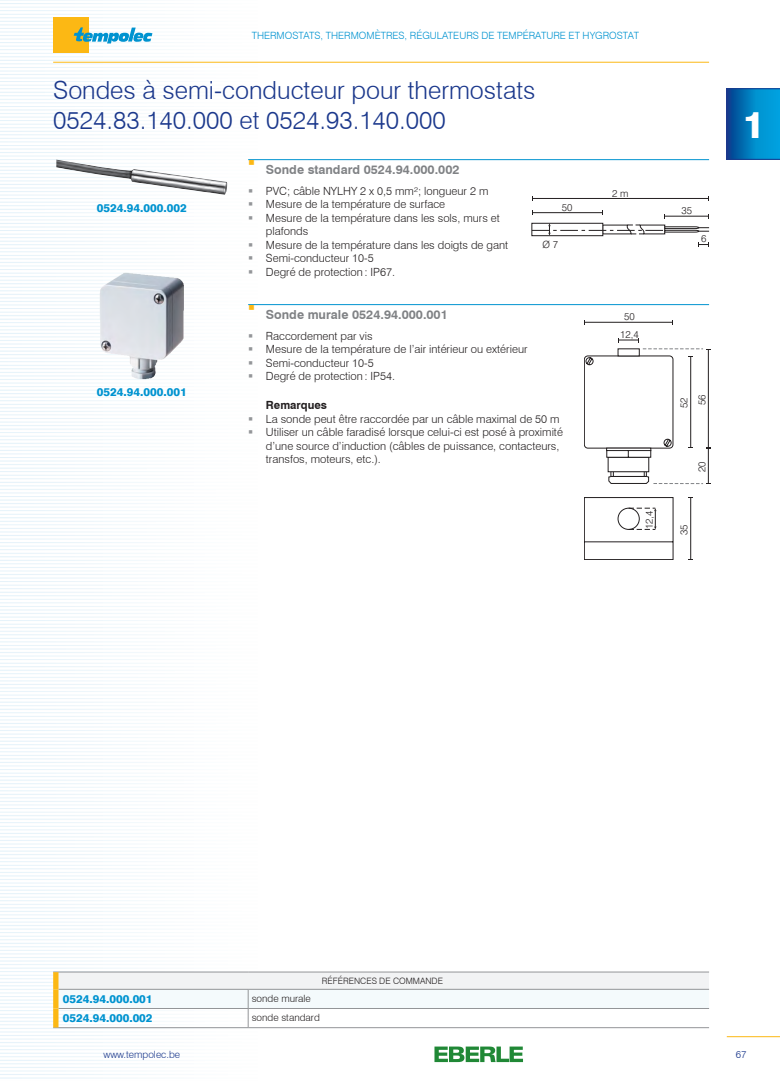
<style>
.page{position:relative;width:780px;height:1081px;background:#fff}
.page>*{position:absolute;margin:0;border:0;box-sizing:border-box;transform-origin:0 0}
.t1{font:800 37.5px "Swiss 721 BT";color:#fff}
.titre{font:300 25px/30px "Swiss 721 BT";color:#1b388c}
.t2{font:700 12.5px "Swiss 721 BT";color:#808285}
.t3{font:300 11.25px/13.5px "Swiss 721 BT";color:#231f20}
.ref{font:800 11.25px "Swiss 721 BT";color:#0093d0}
.indent_5_mm{font:700 11.25px "Swiss 721 BT";color:#231f20}
.t4{font:300 10px "Swiss 721 BT";color:#0093d0}
.tableau{font:300 10px "Swiss 721 BT";color:#231f20}
.t5{font:300 10px "Swiss 721 BT";color:#1b388c}
.tableau_titre{font:300 8.75px "Swiss 721 BT";color:#231f20}
</style>
<div class="page">
<img style="left:0;top:0;width:780px;height:1079px">
<div style="left:53px;top:18px;width:36px;height:35px;background:#fcb814"></div>
<svg style="left:74px;top:27px;width:78px;height:16px"></svg>
<svg style="left:726px;top:89px;width:54px;height:70px;background:#027cbf"></svg>
<hr style="left:726px;top:1036px;width:54px;height:1px;background:#fcb814">
<hr style="left:53px;top:62px;width:656px;height:1px;background:#fcb814">
<svg style="left:434px;top:1046px;width:89px;height:16px"></svg>
<img style="left:56px;top:160px;width:171px;height:35px">
<img style="left:100px;top:273px;width:84px;height:106px">
<div style="left:56px;top:972px;width:653px;height:17px;background:#f2f3f4"></div>
<svg style="left:58px;top:990px;width:651px;height:37px"></svg>
<hr style="left:53px;top:1027px;width:195px;height:1px;background:#939598">
<hr style="left:248px;top:1027px;width:461px;height:1px;background:#939598">
<hr style="left:58px;top:1008px;width:190px;height:1px;background:#939598">
<hr style="left:248px;top:1008px;width:461px;height:1px;background:#939598">
<hr style="left:53px;top:972px;width:195px;height:1px;background:#939598">
<hr style="left:248px;top:972px;width:461px;height:1px;background:#939598">
<hr style="left:58px;top:989px;width:190px;height:1px;background:#939598">
<hr style="left:248px;top:989px;width:461px;height:1px;background:#939598">
<div style="left:53px;top:972px;width:5px;height:17px;background:#fcb814"></div>
<div style="left:53px;top:989px;width:5px;height:19px;background:#fcb814"></div>
<div style="left:53px;top:1008px;width:5px;height:19px;background:#fcb814"></div>
<hr style="left:248px;top:159px;width:461px;height:1px;background:#0093d0">
<hr style="left:248px;top:304px;width:461px;height:1px;background:#0093d0">
<hr style="left:532px;top:198px;width:176px;height:1px;background:#231f20">
<svg style="left:531px;top:211px;width:178px;height:25px"></svg>
<svg style="left:698px;top:242px;width:11px;height:4px"></svg>
<div style="left:584px;top:356px;width:89px;height:92px;background:#fff;border-radius:4px"></div>
<div style="left:584px;top:356px;width:89px;height:92px;border:1px solid #231f20;border-radius:4px"></div>
<svg style="left:585px;top:357px;width:8px;height:8px"></svg>
<svg style="left:663px;top:439px;width:8px;height:8px"></svg>
<div style="left:618px;top:349px;width:21px;height:7px;background:#fff"></div>
<div style="left:608px;top:457px;width:41px;height:15px;background:#fff;border:1px solid #231f20"></div>
<svg style="left:618px;top:338px;width:21px;height:4px"></svg>
<hr style="left:584px;top:322px;width:88px;height:1px;background:#231f20">
<hr style="left:690px;top:356px;width:1px;height:92px;background:#231f20">
<hr style="left:690px;top:498px;width:1px;height:61px;background:#231f20">
<hr style="left:708px;top:349px;width:1px;height:99px;background:#231f20">
<svg style="left:642px;top:349px;width:68px;height:1px"></svg>
<hr style="left:708px;top:448px;width:1px;height:35px;background:#231f20">
<svg style="left:608px;top:471px;width:102px;height:13px"></svg>
<svg style="left:584px;top:497px;width:89px;height:63px"></svg>
<svg style="left:606px;top:450px;width:45px;height:7px"></svg>
<svg style="left:249px;top:160px;width:5px;height:5px"></svg>
<svg style="left:249px;top:202px;width:3px;height:4px"></svg>
<svg style="left:249px;top:256px;width:3px;height:4px"></svg>
<svg style="left:249px;top:305px;width:5px;height:4px"></svg>
<svg style="left:249px;top:347px;width:3px;height:4px"></svg>
<svg style="left:249px;top:374px;width:3px;height:4px"></svg>
<svg style="left:249px;top:430px;width:3px;height:4px"></svg>
<p class="t4" style="left:252px;top:30px;width:389px">THERMOSTATS, THERMOMÈTRES, RÉGULATEURS DE TEMPÉRATURE ET HYGROSTAT</p>
<p class="titre" style="left:53px;top:75px;width:483px">Sondes à semi-conducteur pour thermostats<br>0524.83.140.000 et 0524.93.140.000</p>
<p class="ref" style="left:97px;top:201px;width:91px">0524.94.000.002</p>
<p class="ref" style="left:97px;top:385px;width:91px">0524.94.000.001</p>
<p class="t2" style="left:266px;top:161px;width:195px">Sonde standard 0524.94.000.002</p>
<p class="t3" style="left:266px;top:184px;width:224px">PVC; câble NYLHY 2 x 0,5 mm²; longueur 2 m</p>
<p class="t3" style="left:266px;top:197px;width:181px">Mesure de la température de surface</p>
<p class="t3" style="left:266px;top:211px;width:235px">Mesure de la température dans les sols, murs et plafonds</p>
<p class="t3" style="left:266px;top:238px;width:244px">Mesure de la température dans les doigts de gant</p>
<p class="t3" style="left:266px;top:251px;width:109px">Semi-conducteur 10-5</p>
<p class="t3" style="left:266px;top:265px;width:131px">Degré de protection: IP67.</p>
<p class="t2" style="left:266px;top:306px;width:183px">Sonde murale 0524.94.000.001</p>
<p class="t3" style="left:266px;top:329px;width:108px">Raccordement par vis</p>
<p class="t3" style="left:266px;top:342px;width:263px">Mesure de la température de l’air intérieur ou extérieur</p>
<p class="t3" style="left:266px;top:356px;width:109px">Semi-conducteur 10-5</p>
<p class="t3" style="left:266px;top:369px;width:131px">Degré de protection: IP54.</p>
<p class="indent_5_mm" style="left:266px;top:397px;width:63px">Remarques</p>
<p class="t3" style="left:266px;top:412px;width:295px">La sonde peut être raccordée par un câble maximal de 50 m</p>
<p class="t3" style="left:266px;top:425px;width:298px">Utiliser un câble faradisé lorsque celui-ci est posé à proximité d’une source d’induction (câbles de puissance, contacteurs, transfos, moteurs, etc.).</p>
<p class="tableau" style="left:562px;top:201px;width:12px">50</p>
<p class="tableau" style="left:542px;top:238px;width:17px">Ø 7</p>
<p class="tableau" style="left:612px;top:187px;width:18px">2 m</p>
<p class="tableau" style="left:624px;top:310px;width:12px">50</p>
<p class="tableau" style="left:620px;top:328px;width:20px">12,4</p>
<p class="tableau" style="left:643px;top:529px;width:20px;rotate:-90deg">12,4</p>
<p class="tableau" style="left:681px;top:204px;width:12px">35</p>
<p class="tableau" style="left:701px;top:233px;width:7px">6</p>
<p class="tableau" style="left:678px;top:408px;width:12px;rotate:-90deg">52</p>
<p class="tableau" style="left:695px;top:405px;width:12px;rotate:-90deg">56</p>
<p class="tableau" style="left:695px;top:472px;width:12px;rotate:-90deg">20</p>
<p class="tableau" style="left:677px;top:535px;width:12px;rotate:-90deg">35</p>
<h1 class="t1" style="left:742px;top:102px;width:24px">1</h1>
<p class="tableau_titre" style="left:322px;top:975px;width:122px">RÉFÉRENCES DE COMMANDE</p>
<p class="ref" style="left:63px;top:992px;width:91px">0524.94.000.001</p>
<p class="tableau" style="left:252px;top:992px;width:61px">sonde murale</p>
<p class="ref" style="left:63px;top:1011px;width:91px">0524.94.000.002</p>
<p class="tableau" style="left:252px;top:1012px;width:70px">sonde standard</p>
<p class="t5" style="left:103px;top:1048px;width:78px">www.tempolec.be</p>
<p class="t5" style="left:735px;top:1048px;width:12px">67</p>
</div>
